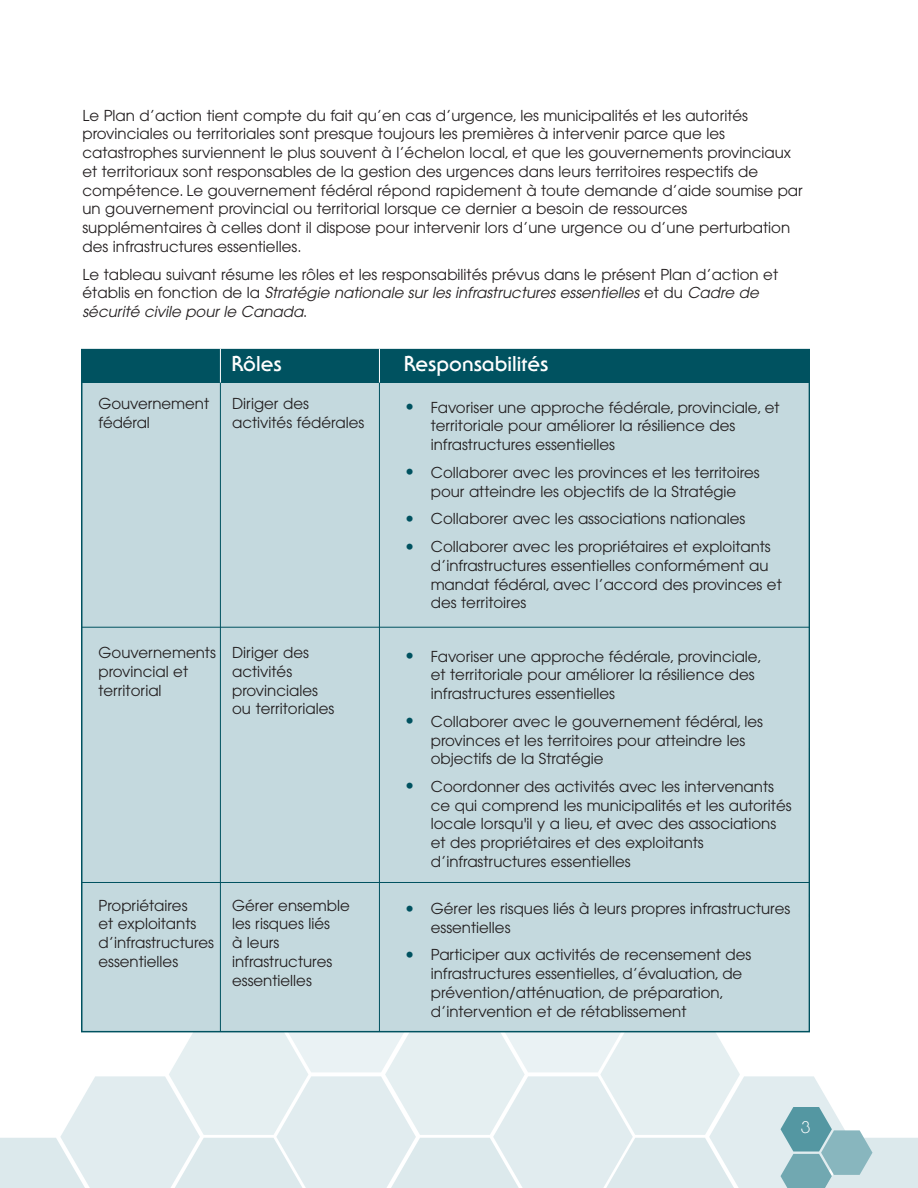
<style>
.page{position:relative;width:918px;height:1188px;background:#fff}
.page>*{position:absolute;margin:0;border:0;box-sizing:border-box;transform-origin:0 0}
.t1{font:700 21px "Serif Gothic";color:#fff}
.t2{font:300 16.5px "Serif Gothic";color:#fff}
.t3{font:15px/18.8px "Avant Garde";color:#231f20}
.s1{font-style:italic}
.s2{font-size:19.5px;color:#005260}
</style>
<div class="page">
<svg style="left:0;top:1032px;width:918px;height:156px"></svg>
<div style="left:82px;top:350px;width:726px;height:681px;background:#c4d9de"></div>
<div style="left:81px;top:350px;width:729px;height:33px;background:#005260"></div>
<hr style="left:81px;top:627px;width:728px;height:1px;background:#005260">
<hr style="left:81px;top:882px;width:728px;height:1px;background:#005260">
<hr style="left:220px;top:350px;width:1px;height:682px;background:#005260">
<hr style="left:220px;top:349px;width:1px;height:34px;background:#fff">
<hr style="left:379px;top:350px;width:1px;height:681px;background:#005260">
<hr style="left:379px;top:349px;width:1px;height:34px;background:#fff">
<p class="t3" style="left:82px;top:107px;width:722px">Le Plan d’action tient compte du fait qu’en cas d’urgence, les municipalités et les autorités provinciales ou territoriales sont presque toujours les premières à intervenir parce que les catastrophes surviennent le plus souvent à l’échelon local, et que les gouvernements provinciaux et territoriaux sont responsables de la gestion des urgences dans leurs territoires respectifs de compétence. Le gouvernement fédéral répond rapidement à toute demande d’aide soumise par un gouvernement provincial ou territorial lorsque ce dernier a besoin de ressources supplémentaires à celles dont il dispose pour intervenir lors d’une urgence ou d’une perturbation des infrastructures essentielles.</p>
<p class="t3" style="left:82px;top:266px;width:697px">Le tableau suivant résume les rôles et les responsabilités prévus dans le présent Plan d’action et établis en fonction de la <span class="s1">Stratégie nationale sur les infrastructures essentielles</span> et du <span class="s1">Cadre de sécurité civile pour le Canada</span>.</p>
<p class="t3" style="left:98px;top:396px;width:112px">Gouvernement fédéral</p>
<p class="t3" style="left:98px;top:645px;width:119px">Gouvernements provincial et territorial</p>
<p class="t3" style="left:98px;top:897px;width:117px">Propriétaires<br>et exploitants d’infrastructures essentielles</p>
<h1 class="t1" style="left:232px;top:357px;width:52px">Rôles</h1>
<h1 class="t1" style="left:404px;top:357px;width:146px">Responsabilités</h1>
<p class="t3" style="left:232px;top:396px;width:134px">Diriger des activités fédérales</p>
<p class="t3" style="left:431px;top:399px;width:350px;text-indent:-27px"><span class="s2">•</span> Favoriser une approche fédérale, provinciale, et territoriale pour améliorer la résilience des infrastructures essentielles</p>
<p class="t3" style="left:404px;top:464px;width:357px;text-align:center"><span class="s2">•</span> Collaborer avec les provinces et les territoires pour atteindre les objectifs de la Stratégie</p>
<p class="t3" style="left:404px;top:511px;width:343px"><span class="s2">•</span> Collaborer avec les associations nationales</p>
<p class="t3" style="left:431px;top:539px;width:352px;text-indent:-27px"><span class="s2">•</span> Collaborer avec les propriétaires et exploitants d’infrastructures essentielles conformément au mandat fédéral, avec l’accord des provinces et des territoires</p>
<p class="t3" style="left:232px;top:645px;width:104px">Diriger des activités provinciales ou territoriales</p>
<p class="t3" style="left:431px;top:648px;width:333px;text-indent:-27px"><span class="s2">•</span> Favoriser une approche fédérale, provinciale, et territoriale pour améliorer la résilience des infrastructures essentielles</p>
<p class="t3" style="left:431px;top:713px;width:334px;text-indent:-27px"><span class="s2">•</span> Collaborer avec le gouvernement fédéral, les provinces et les territoires pour atteindre les objectifs de la Stratégie</p>
<p class="t3" style="left:431px;top:779px;width:362px;text-indent:-27px"><span class="s2">•</span> Coordonner des activités avec les intervenants ce qui comprend les municipalités et les autorités locale lorsqu'il y a lieu, et avec des associations et des propriétaires et des exploitants d’infrastructures essentielles</p>
<p class="t3" style="left:232px;top:897px;width:119px">Gérer ensemble les risques liés<br>à leurs infrastructures essentielles</p>
<p class="t3" style="left:431px;top:901px;width:361px;text-indent:-27px"><span class="s2">•</span> Gérer les risques liés à leurs propres infrastructures essentielles</p>
<p class="t3" style="left:431px;top:947px;width:322px;text-indent:-27px"><span class="s2">•</span> Participer aux activités de recensement des infrastructures essentielles, d’évaluation, de prévention/atténuation, de préparation, d’intervention et de rétablissement</p>
<p class="t2" style="left:801px;top:1122px;width:11px">3</p>
</div>
